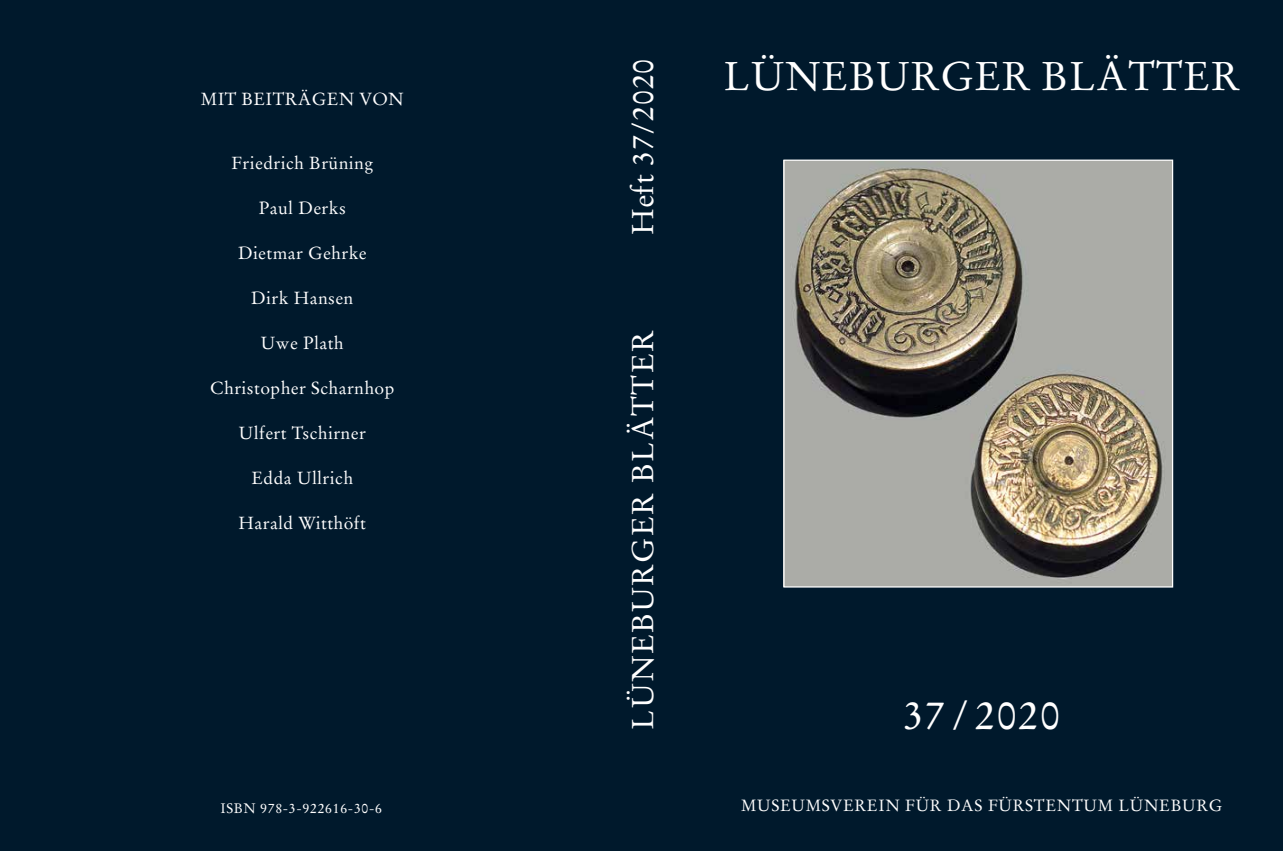
<style>
.page{position:relative;width:1283px;height:851px;background:#fff}
.page>*{position:absolute;margin:0;border:0;box-sizing:border-box;transform-origin:0 0}
.t1{font:40px "Stempel Garamond";letter-spacing:.02em;color:#fff}
.t2{font:30px "Stempel Garamond";letter-spacing:.04em;color:#fff}
.t3{font:17.5px "Stempel Garamond";letter-spacing:.025em;color:#fff}
.t4{font:16.25px "Stempel Garamond";letter-spacing:.04em;color:#fff}
.t5{font:13.75px "Stempel Garamond";letter-spacing:.05em;color:#fff}
</style>
<div class="page">
<div style="left:0;top:0;width:1283px;height:850px;background:#00192c"></div>
<img style="left:785px;top:161px;width:386px;height:424px">
<p class="t3" style="left:201px;top:88px;width:204px">MIT BEITRÄGEN VON</p>
<p class="t3" style="left:231px;top:153px;width:143px">Friedrich Brüning</p>
<p class="t3" style="left:259px;top:198px;width:89px">Paul Derks</p>
<p class="t3" style="left:238px;top:243px;width:130px">Dietmar Gehrke</p>
<p class="t3" style="left:251px;top:288px;width:104px">Dirk Hansen</p>
<p class="t3" style="left:261px;top:333px;width:84px">Uwe Plath</p>
<p class="t3" style="left:210px;top:378px;width:186px">Christopher Scharnhop</p>
<p class="t3" style="left:239px;top:423px;width:128px">Ulfert Tschirner</p>
<p class="t3" style="left:251px;top:468px;width:103px">Edda Ullrich</p>
<p class="t3" style="left:239px;top:513px;width:129px">Harald Witthöft</p>
<p class="t5" style="left:220px;top:799px;width:163px">ISBN 978-3-922616-30-6</p>
<h2 class="t2" style="left:625px;top:235px;width:178px;rotate:-90deg">Heft 37/2020</h2>
<h2 class="t2" style="left:625px;top:729px;width:400px;rotate:-90deg">LÜNEBURGER BLÄTTER</h2>
<h1 class="t1" style="left:723px;top:52px;width:518px">LÜNEBURGER BLÄTTER</h1>
<h1 class="t1" style="left:903px;top:691px;width:158px">37/ 2020</h1>
<p class="t4" style="left:741px;top:795px;width:482px">MUSEUMSVEREIN FÜR DAS FÜRSTENTUM LÜNEBURG</p>
</div>
